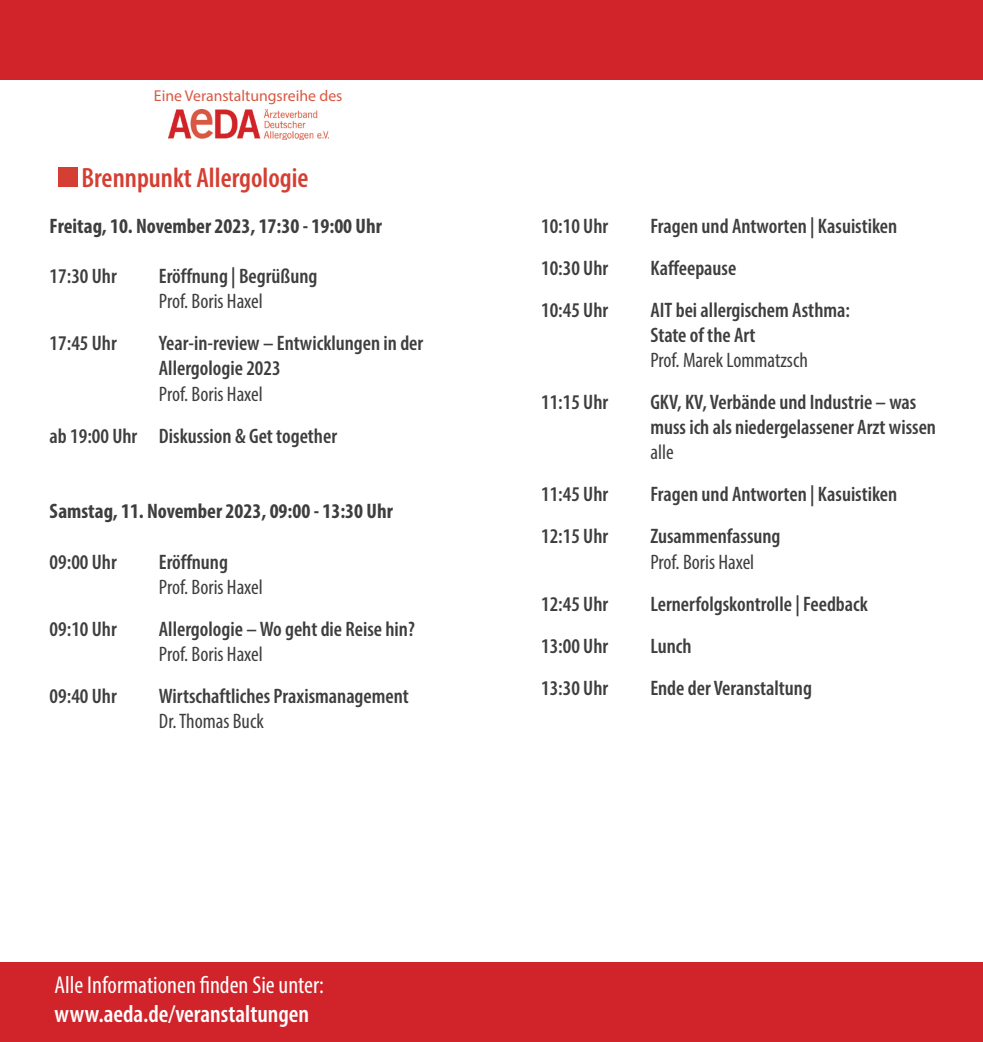
<style>
.page{position:relative;width:983px;height:1042px;background:#fff}
.page>*{position:absolute;margin:0;border:0;box-sizing:border-box;transform-origin:0 0}
.t1{font:600 condensed 28px "Myriad Pro";color:#d53f33}
.t2{font:condensed 24.5px "Myriad Pro";color:#fff}
.t3{font:600 condensed 24.5px "Myriad Pro";color:#fff}
.t4{font:600 condensed 21px/25.2px "Myriad Pro";color:#3e3e3f}
.t5{font:condensed 21px "Myriad Pro";color:#3e3e3f}
.t6{font:700 condensed 21px "Myriad Pro";color:#3e3e3f}
.t7{font:15.75px "Myriad Pro";color:#d95842}
</style>
<div class="page">
<div style="left:0;top:0;width:982px;height:79px;background:#d1232a"></div>
<img style="left:168px;top:109px;width:160px;height:31px">
<div style="left:58px;top:167px;width:20px;height:20px;background:#d53f33"></div>
<div style="left:0;top:962px;width:982px;height:80px;background:#d1232a"></div>
<p class="t7" style="left:154px;top:86px;width:190px">Eine Veranstaltungsreihe des</p>
<h1 class="t1" style="left:82px;top:160px;width:228px">Brennpunkt Allergologie</h1>
<p class="t6" style="left:50px;top:212px;width:333px">Freitag, 10. November 2023, 17:30 - 19:00 Uhr</p>
<p class="t4" style="left:50px;top:263px;width:69px">17:30 Uhr</p>
<p class="t4" style="left:159px;top:263px;width:160px">Eröffnung | Begrüßung</p>
<p class="t5" style="left:159px;top:288px;width:105px">Prof. Boris Haxel</p>
<p class="t4" style="left:50px;top:330px;width:69px">17:45 Uhr</p>
<p class="t4" style="left:159px;top:330px;width:266px">Year-in-review – Entwicklungen in der<br>Allergologie 2023</p>
<p class="t5" style="left:159px;top:381px;width:105px">Prof. Boris Haxel</p>
<p class="t4" style="left:50px;top:423px;width:289px">ab 19:00 Uhr Diskussion &amp; Get together</p>
<p class="t6" style="left:50px;top:498px;width:344px">Samstag, 11. November 2023, 09:00 - 13:30 Uhr</p>
<p class="t4" style="left:50px;top:549px;width:69px">09:00 Uhr</p>
<p class="t4" style="left:159px;top:549px;width:71px">Eröffnung</p>
<p class="t5" style="left:159px;top:574px;width:105px">Prof. Boris Haxel</p>
<p class="t4" style="left:50px;top:616px;width:69px">09:10 Uhr</p>
<p class="t4" style="left:159px;top:616px;width:257px">Allergologie – Wo geht die Reise hin?</p>
<p class="t5" style="left:159px;top:641px;width:105px">Prof. Boris Haxel</p>
<p class="t4" style="left:50px;top:683px;width:69px">09:40 Uhr</p>
<p class="t4" style="left:159px;top:683px;width:251px">Wirtschaftliches Praxismanagement</p>
<p class="t5" style="left:159px;top:708px;width:106px">Dr. Thomas Buck</p>
<p class="t2" style="left:55px;top:970px;width:271px">Alle Informationen finden Sie unter:</p>
<p class="t3" style="left:55px;top:999px;width:256px">www.aeda.de/veranstaltungen</p>
<p class="t4" style="left:541px;top:213px;width:69px">10:10 Uhr</p>
<p class="t4" style="left:650px;top:213px;width:248px">Fragen und Antworten | Kasuistiken</p>
<p class="t4" style="left:541px;top:255px;width:69px">10:30 Uhr</p>
<p class="t4" style="left:650px;top:255px;width:87px">Kaffeepause</p>
<p class="t4" style="left:541px;top:297px;width:69px">10:45 Uhr</p>
<p class="t4" style="left:650px;top:297px;width:201px">AIT bei allergischem Asthma:<br>State of the Art</p>
<p class="t5" style="left:650px;top:347px;width:159px">Prof. Marek Lommatzsch</p>
<p class="t4" style="left:541px;top:389px;width:69px">11:15 Uhr</p>
<p class="t4" style="left:650px;top:389px;width:287px">GKV, KV, Verbände und Industrie – was muss ich als niedergelassener Arzt wissen</p>
<p class="t5" style="left:650px;top:440px;width:25px">alle</p>
<p class="t4" style="left:541px;top:481px;width:69px">11:45 Uhr</p>
<p class="t4" style="left:650px;top:481px;width:248px">Fragen und Antworten | Kasuistiken</p>
<p class="t4" style="left:541px;top:523px;width:69px">12:15 Uhr</p>
<p class="t4" style="left:650px;top:523px;width:132px">Zusammenfassung</p>
<p class="t5" style="left:650px;top:549px;width:105px">Prof. Boris Haxel</p>
<p class="t4" style="left:541px;top:591px;width:69px">12:45 Uhr</p>
<p class="t4" style="left:650px;top:591px;width:219px">Lernerfolgskontrolle | Feedback</p>
<p class="t4" style="left:541px;top:633px;width:69px">13:00 Uhr</p>
<p class="t4" style="left:650px;top:633px;width:43px">Lunch</p>
<p class="t4" style="left:541px;top:675px;width:69px">13:30 Uhr</p>
<p class="t4" style="left:650px;top:675px;width:163px">Ende der Veranstaltung</p>
</div>
